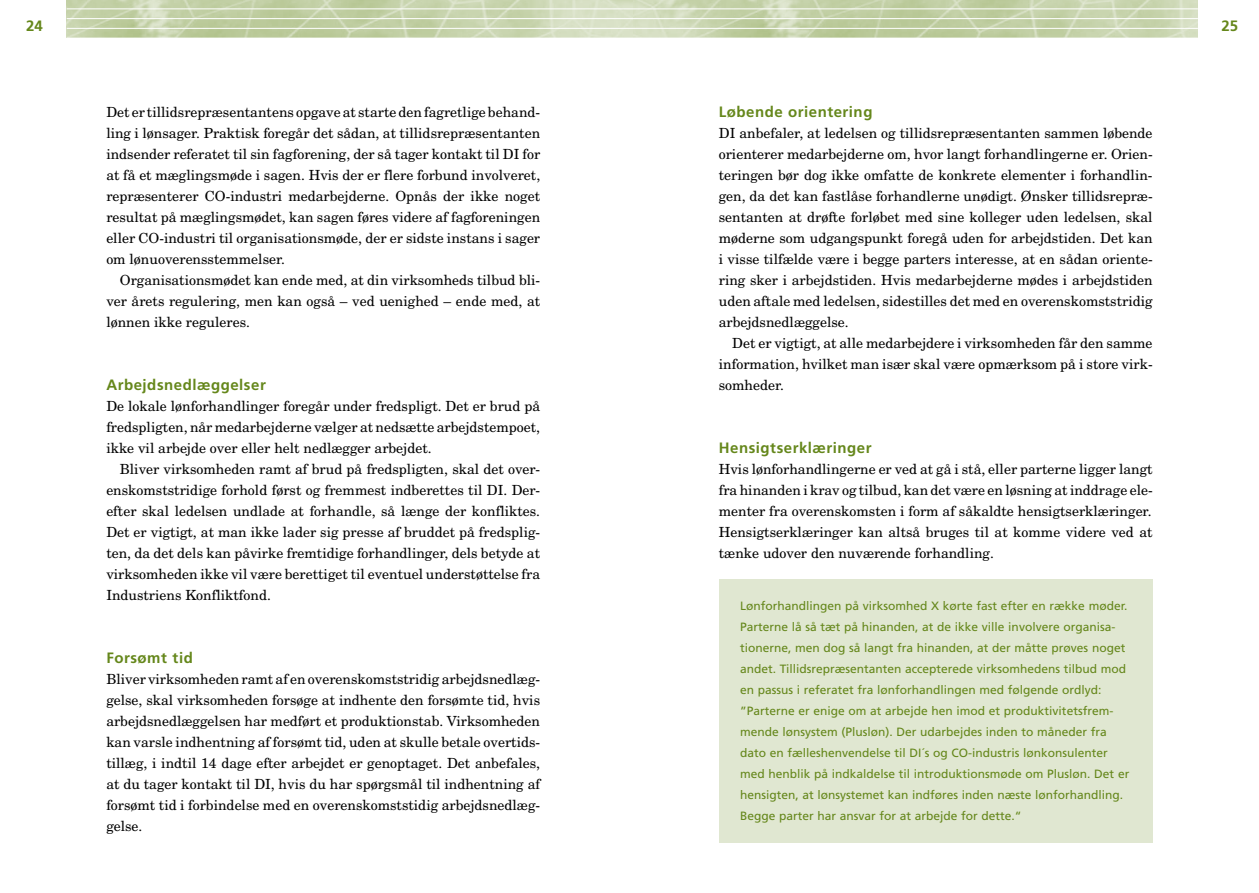
<style>
.page{position:relative;width:1259px;height:893px;background:#fff}
.page>*{position:absolute;margin:0;border:0;box-sizing:border-box;transform-origin:0 0}
.t1{font:700 15px "Frutiger";letter-spacing:.035em;color:#65871b}
.t2{font:13.95px/21px "New Century Schlbk";color:#000;text-align:justify}
.t3{font:12px/21px "Frutiger";color:#65871b}
</style>
<div class="page">
<img style="left:67px;top:0;width:562px;height:37px">
<hr style="left:67px;top:8px;width:562px;height:1px;background:#fff">
<hr style="left:67px;top:18px;width:562px;height:1px;background:#fff">
<hr style="left:67px;top:28px;width:562px;height:1px;background:#fff">
<svg style="left:632px;top:0;width:566px;height:37px;background:#c6d3ac"></svg>
<hr style="left:629px;top:0;width:3px;height:37px;background:#e0e7d1">
<hr style="left:629px;top:8px;width:569px;height:1px;background:#fff">
<hr style="left:629px;top:18px;width:569px;height:1px;background:#fff">
<hr style="left:629px;top:28px;width:569px;height:1px;background:#fff">
<div style="left:719px;top:579px;width:433px;height:264px;background:#e0e7d1"></div>
<p class="t1" style="left:26px;top:17px;width:18px">24</p>
<p class="t1" style="left:1221px;top:17px;width:18px">25</p>
<p class="t2" style="left:106px;top:101px;width:435px">Det er tillidsrepræsentantens opgave at starte den fagretlige behand&shy;ling i lønsager. Praktisk foregår det sådan, at tillidsrepræsentanten indsender referatet til sin fagforening, der så tager kontakt til DI for at få et mæglingsmøde i sagen. Hvis der er flere forbund involveret, repræsenterer CO-industri medarbejderne. Opnås der ikke noget resultat på mæglingsmødet, kan sagen føres videre af fagforeningen eller CO-industri til organisationsmøde, der er sidste instans i sager om lønuoverensstemmelser.</p>
<p class="t2" style="left:106px;top:269px;width:435px;text-indent:14px">Organisationsmødet kan ende med, at din virksomheds tilbud bli&shy;ver årets regulering, men kan også – ved uenighed – ende med, at lønnen ikke reguleres.</p>
<p class="t1" style="left:106px;top:376px;width:161px">Arbejdsnedlæggelser</p>
<p class="t2" style="left:106px;top:395px;width:435px">De lokale lønforhandlinger foregår under fredspligt. Det er brud på fredspligten, når medarbejderne vælger at nedsætte arbejdstempoet, ikke vil arbejde over eller helt nedlægger arbejdet.</p>
<p class="t2" style="left:106px;top:458px;width:435px;text-indent:14px">Bliver virksomheden ramt af brud på fredspligten, skal det over&shy;enskomststridige forhold først og fremmest indberettes til DI. Der&shy;efter skal ledelsen undlade at forhandle, så længe der konfliktes.<br>Det er vigtigt, at man ikke lader sig presse af bruddet på fredsplig&shy;ten, da det dels kan påvirke fremtidige forhandlinger, dels betyde at virksomheden ikke vil være berettiget til eventuel understøttelse fra Industriens Konfliktfond.</p>
<p class="t1" style="left:106px;top:649px;width:88px">Forsømt tid</p>
<p class="t2" style="left:106px;top:668px;width:435px">Bliver virksomheden ramt af en overenskomststridig arbejdsnedlæg&shy;gelse, skal virksomheden forsøge at indhente den forsømte tid, hvis arbejdsnedlæggelsen har medført et produktionstab. Virksomheden kan varsle indhentning af forsømt tid, uden at skulle betale overtids&shy;tillæg, i indtil 14 dage efter arbejdet er genoptaget. Det anbefales, at du tager kontakt til DI, hvis du har spørgsmål til indhentning af forsømt tid i forbindelse med en overenskomststidig arbejdsnedlæg&shy;gelse.</p>
<p class="t1" style="left:719px;top:103px;width:155px">Løbende orientering</p>
<p class="t2" style="left:719px;top:122px;width:435px">DI anbefaler, at ledelsen og tillidsrepræsentanten sammen løbende orienterer medarbejderne om, hvor langt forhandlingerne er. Orien&shy;teringen bør dog ikke omfatte de konkrete elementer i forhandlin&shy;gen, da det kan fastlåse forhandlerne unødigt. Ønsker tillidsrepræ&shy;sentanten at drøfte forløbet med sine kolleger uden ledelsen, skal møderne som udgangspunkt foregå uden for arbejdstiden. Det kan i visse tilfælde være i begge parters interesse, at en sådan oriente&shy;ring sker i arbejdstiden. Hvis medarbejderne mødes i arbejdstiden uden aftale med ledelsen, sidestilles det med en overenskomststridig arbejdsnedlæggelse.</p>
<p class="t2" style="left:719px;top:332px;width:435px;text-indent:14px">Det er vigtigt, at alle medarbejdere i virksomheden får den samme information, hvilket man især skal være opmærksom på i store virk&shy;somheder.</p>
<p class="t1" style="left:719px;top:439px;width:154px">Hensigtserklæringer</p>
<p class="t2" style="left:719px;top:458px;width:435px">Hvis lønforhandlingerne er ved at gå i stå, eller parterne ligger langt fra hinanden i krav og tilbud, kan det være en løsning at inddrage ele&shy;menter fra overenskomsten i form af såkaldte hensigtserklæringer.<br>Hensigtserklæringer kan altså bruges til at komme videre ved at tænke udover den nuværende forhandling.</p>
<p class="t3" style="left:740px;top:595px;width:391px">Lønforhandlingen på virksomhed X kørte fast efter en række møder.<br>Parterne lå så tæt på hinanden, at de ikke ville involvere organisa&shy;tionerne, men dog så langt fra hinanden, at der måtte prøves noget andet. Tillidsrepræsentanten accepterede virksomhedens tilbud mod en passus i referatet fra lønforhandlingen med følgende ordlyd: ”Parterne er enige om at arbejde hen imod et produktivitetsfrem&shy;mende lønsystem (Plusløn). Der udarbejdes inden to måneder fra dato en fælleshenvendelse til DI´s og CO-industris lønkonsulenter med henblik på indkaldelse til introduktionsmøde om Plusløn. Det er hensigten, at lønsystemet kan indføres inden næste lønforhandling.<br>Begge parter har ansvar for at arbejde for dette.“</p>
</div>
